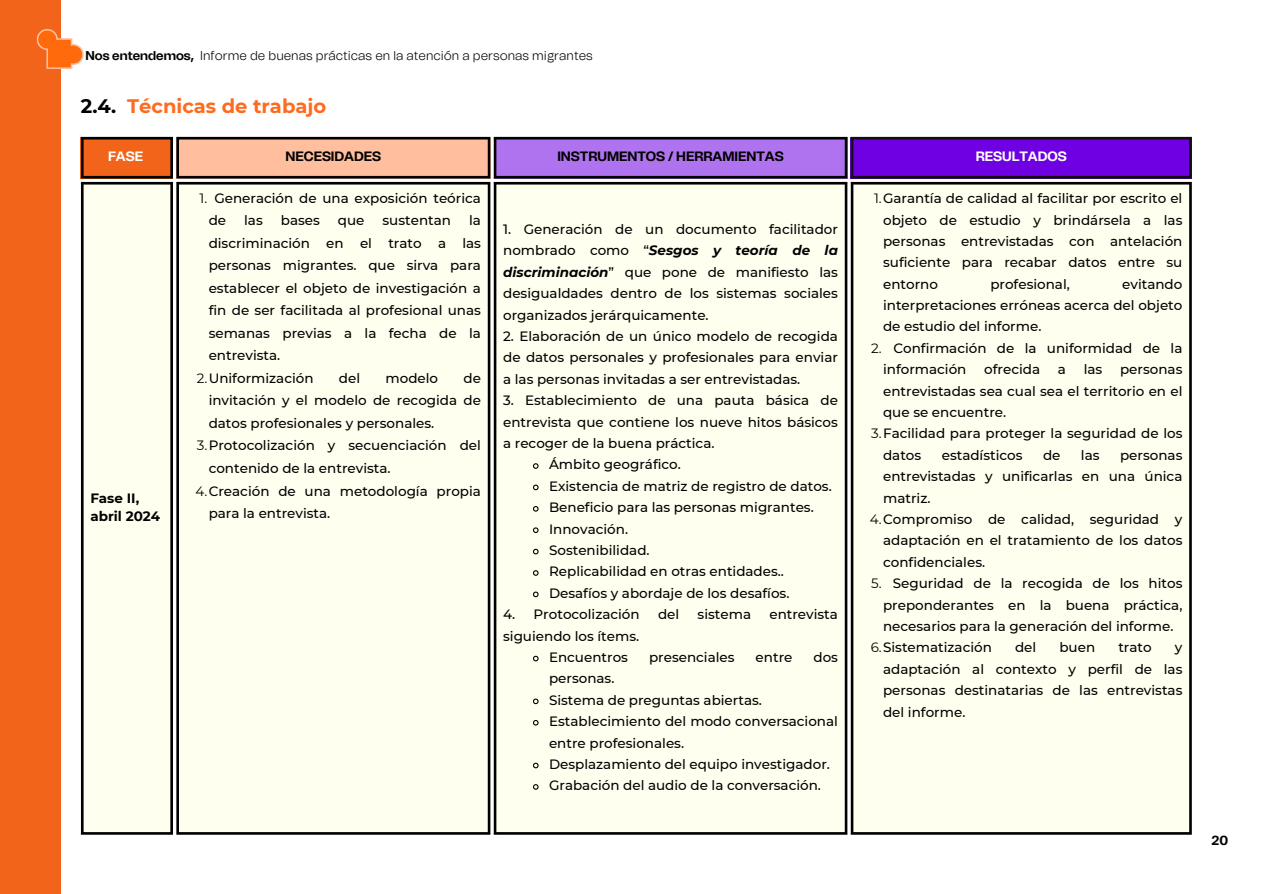
<style>
.page{position:relative;width:1263px;height:894px;background:#fff}
.page>*{position:absolute;margin:0;border:0;box-sizing:border-box;transform-origin:0 0}
.t1{font:700 19.5px "Montserrat";color:#ff6a1f}
.t2{font:500 13.5px/21.3px "Montserrat";color:#000;text-align:justify}
.t3{font:700 13.5px "Tomato Grotesk";color:#000}
.t4{font:700 13.5px "Montserrat";color:#000}
.t5{font:700 13.5px "Tomato Grotesk";color:#fff}
.t6{font:13.5px "Montserrat";color:#000}
.t7{font:700 13.2px "Tomato Grotesk";color:#000}
.t8{font:300 12.75px "Tomato Grotesk";color:#000}
.t9{font:700 12.75px "Tomato Grotesk";color:#000}
.s1{color:#000}
.s2{font-weight:400}
.s3{font-weight:700;font-style:italic}
</style>
<div class="page">
<div style="left:81px;top:137px;width:92px;height:41px;background:#f26419"></div>
<div style="left:176px;top:137px;width:314px;height:41px;background:#ffbf9e"></div>
<div style="left:494px;top:137px;width:353px;height:41px;background:#af73ef"></div>
<div style="left:851px;top:137px;width:341px;height:41px;background:#6e00e2"></div>
<div style="left:84px;top:182px;width:1105px;height:652px;background:#fffff0"></div>
<svg style="left:532px;top:462px;width:7px;height:7px"></svg>
<svg style="left:532px;top:483px;width:7px;height:8px"></svg>
<svg style="left:532px;top:505px;width:7px;height:7px"></svg>
<svg style="left:532px;top:526px;width:7px;height:7px"></svg>
<svg style="left:532px;top:547px;width:7px;height:8px"></svg>
<svg style="left:532px;top:569px;width:7px;height:7px"></svg>
<svg style="left:532px;top:590px;width:7px;height:8px"></svg>
<svg style="left:532px;top:654px;width:7px;height:8px"></svg>
<svg style="left:532px;top:697px;width:7px;height:7px"></svg>
<svg style="left:532px;top:718px;width:7px;height:8px"></svg>
<svg style="left:532px;top:761px;width:7px;height:8px"></svg>
<svg style="left:532px;top:783px;width:7px;height:7px"></svg>
<hr style="left:81px;top:139px;width:3px;height:37px;background:#000">
<hr style="left:170px;top:139px;width:3px;height:37px;background:#000">
<hr style="left:81px;top:137px;width:92px;height:2px;background:#000">
<hr style="left:81px;top:176px;width:92px;height:2px;background:#000">
<hr style="left:176px;top:139px;width:3px;height:37px;background:#000">
<hr style="left:488px;top:139px;width:2px;height:37px;background:#000">
<hr style="left:176px;top:137px;width:314px;height:2px;background:#000">
<hr style="left:176px;top:176px;width:314px;height:2px;background:#000">
<hr style="left:494px;top:139px;width:2px;height:37px;background:#000">
<hr style="left:845px;top:139px;width:2px;height:37px;background:#000">
<hr style="left:494px;top:137px;width:353px;height:2px;background:#000">
<hr style="left:494px;top:176px;width:353px;height:2px;background:#000">
<hr style="left:81px;top:184px;width:3px;height:647px;background:#000">
<hr style="left:170px;top:184px;width:3px;height:647px;background:#000">
<hr style="left:81px;top:182px;width:92px;height:2px;background:#000">
<hr style="left:81px;top:831px;width:92px;height:3px;background:#000">
<hr style="left:176px;top:184px;width:3px;height:647px;background:#000">
<hr style="left:488px;top:184px;width:2px;height:647px;background:#000">
<hr style="left:176px;top:182px;width:314px;height:2px;background:#000">
<hr style="left:176px;top:831px;width:314px;height:3px;background:#000">
<hr style="left:494px;top:184px;width:2px;height:647px;background:#000">
<hr style="left:845px;top:184px;width:2px;height:647px;background:#000">
<hr style="left:494px;top:182px;width:353px;height:2px;background:#000">
<hr style="left:494px;top:831px;width:353px;height:3px;background:#000">
<hr style="left:851px;top:184px;width:2px;height:647px;background:#000">
<hr style="left:1189px;top:184px;width:3px;height:647px;background:#000">
<hr style="left:851px;top:182px;width:341px;height:2px;background:#000">
<hr style="left:851px;top:831px;width:341px;height:3px;background:#000">
<hr style="left:851px;top:139px;width:2px;height:37px;background:#100f0d">
<hr style="left:1189px;top:139px;width:3px;height:37px;background:#100f0d">
<hr style="left:851px;top:137px;width:341px;height:2px;background:#100f0d">
<hr style="left:851px;top:176px;width:341px;height:2px;background:#100f0d">
<div style="left:0;top:0;width:61px;height:893px;background:#f26419"></div>
<img style="left:36px;top:29px;width:48px;height:40px">
<p class="t9" style="left:86px;top:48px;width:110px">Nos entendemos,</p>
<p class="t8" style="left:200px;top:50px;width:394px">Informe de buenas prácticas en la atención a personas migrantes</p>
<p class="t1" style="left:81px;top:94px;width:247px"><span class="s1">2.4.</span> Técnicas de trabajo</p>
<p class="t5" style="left:108px;top:148px;width:36px">FASE</p>
<p class="t3" style="left:286px;top:148px;width:97px">NECESIDADES</p>
<p class="t3" style="left:557px;top:148px;width:228px">INSTRUMENTOS / HERRAMIENTAS</p>
<p class="t5" style="left:976px;top:148px;width:92px">RESULTADOS</p>
<p class="t4" style="left:90px;top:490px;width:50px">Fase II,</p>
<p class="t4" style="left:90px;top:508px;width:71px">abril 2024</p>
<p class="t2" style="left:209px;top:187px;width:274px;line-height:22.5px;text-indent:6px">Generación de una exposición teórica de</p>
<p class="t6" style="left:200px;top:190px;width:9px">1.</p>
<p class="t2" style="left:209px;top:209px;width:274px;line-height:22.5px;text-indent:260px">la discriminación en el trato a las personas migrantes. que sirva para establecer el objeto de investigación a fin de ser facilitada al profesional unas semanas previas a la fecha de la entrevista.</p>
<p class="t2" style="left:244px;top:210px;width:20px">las</p>
<p class="t2" style="left:281px;top:210px;width:41px">bases</p>
<p class="t2" style="left:338px;top:210px;width:28px">que</p>
<p class="t2" style="left:383px;top:210px;width:70px">sustentan</p>
<p class="t2" style="left:197px;top:367px;width:118px"><span class="s2">2.</span>Uniformización</p>
<p class="t2" style="left:339px;top:367px;width:23px">del</p>
<p class="t2" style="left:385px;top:367px;width:54px">modelo</p>
<p class="t2" style="left:209px;top:367px;width:274px;line-height:22.5px;text-indent:255px">de invitación y el modelo de recogida de datos profesionales y personales.</p>
<p class="t2" style="left:209px;top:434px;width:274px;line-height:22.5px;text-indent:-12px"><span class="s2">3.</span>Protocolización y secuenciación del contenido de la entrevista.</p>
<p class="t2" style="left:209px;top:479px;width:274px;line-height:22.5px;text-indent:-13px"><span class="s2">4.</span>Creación de una metodología propia para la entrevista.</p>
<p class="t2" style="left:503px;top:218px;width:336px">1. Generación de un documento facilitador nombrado como “<span class="s3">Sesgos y teoría de la discriminación</span>” que pone de manifiesto las desigualdades dentro de los sistemas sociales organizados jerárquicamente.</p>
<p class="t2" style="left:503px;top:325px;width:336px">2. Elaboración de un único modelo de recogida de datos personales y profesionales para enviar a las personas invitadas a ser entrevistadas.</p>
<p class="t2" style="left:503px;top:389px;width:336px">3. Establecimiento de una pauta básica de entrevista que contiene los nueve hitos básicos a recoger de la buena práctica.</p>
<p class="t2" style="left:549px;top:454px;width:133px">Ámbito geográfico.</p>
<p class="t2" style="left:549px;top:475px;width:284px">Existencia de matriz de registro de datos.</p>
<p class="t2" style="left:549px;top:496px;width:266px">Beneficio para las personas migrantes.</p>
<p class="t2" style="left:549px;top:518px;width:81px">Innovación.</p>
<p class="t2" style="left:549px;top:539px;width:102px">Sostenibilidad.</p>
<p class="t2" style="left:549px;top:560px;width:236px">Replicabilidad en otras entidades..</p>
<p class="t2" style="left:549px;top:582px;width:242px">Desafíos y abordaje de los desafíos.</p>
<p class="t2" style="left:503px;top:603px;width:138px">4. Protocolización</p>
<p class="t2" style="left:658px;top:603px;width:23px">del</p>
<p class="t2" style="left:698px;top:603px;width:55px">sistema</p>
<p class="t2" style="left:769px;top:603px;width:70px">entrevista</p>
<p class="t2" style="left:503px;top:625px;width:138px">siguiendo los ítems.</p>
<p class="t2" style="left:549px;top:646px;width:81px">Encuentros</p>
<p class="t2" style="left:649px;top:646px;width:87px">presenciales</p>
<p class="t2" style="left:756px;top:646px;width:38px">entre</p>
<p class="t2" style="left:813px;top:646px;width:26px">dos</p>
<p class="t2" style="left:549px;top:667px;width:67px">personas.</p>
<p class="t2" style="left:549px;top:689px;width:214px">Sistema de preguntas abiertas.</p>
<p class="t2" style="left:549px;top:710px;width:290px">Establecimiento del modo conversacional entre profesionales.</p>
<p class="t2" style="left:549px;top:753px;width:282px">Desplazamiento del equipo investigador.</p>
<p class="t2" style="left:549px;top:774px;width:273px">Grabación del audio de la conversación.</p>
<p class="t2" style="left:883px;top:187px;width:301px;text-indent:-9px"><span class="s2">1.</span>Garantía de calidad al facilitar por escrito el objeto de estudio y brindársela a las personas entrevistadas con antelación suficiente para recabar datos entre su entorno</p>
<p class="t2" style="left:883px;top:273px;width:301px;text-indent:239px">evitando interpretaciones erróneas acerca del objeto de estudio del informe.</p>
<p class="t2" style="left:883px;top:337px;width:301px;text-indent:10px">Confirmación de la uniformidad de la información</p>
<p class="t2" style="left:990px;top:273px;width:81px">profesional,</p>
<p class="t6" style="left:871px;top:340px;width:12px">2.</p>
<p class="t2" style="left:984px;top:358px;width:57px">ofrecida</p>
<p class="t2" style="left:1058px;top:358px;width:10px">a</p>
<p class="t2" style="left:1084px;top:358px;width:20px">las</p>
<p class="t2" style="left:883px;top:358px;width:301px;text-indent:237px">personas entrevistadas sea cual sea el territorio en el que se encuentre.</p>
<p class="t2" style="left:883px;top:423px;width:301px;text-indent:-12px"><span class="s2">3.</span>Facilidad para proteger la seguridad de los datos</p>
<p class="t2" style="left:942px;top:444px;width:82px">estadísticos</p>
<p class="t2" style="left:1043px;top:444px;width:19px">de</p>
<p class="t2" style="left:1081px;top:444px;width:20px">las</p>
<p class="t2" style="left:883px;top:444px;width:301px;text-indent:237px">personas entrevistadas y unificarlas en una única matriz.</p>
<p class="t2" style="left:883px;top:508px;width:301px;text-indent:-13px"><span class="s2">4.</span>Compromiso de calidad, seguridad y adaptación en el tratamiento de los datos confidenciales.</p>
<p class="t2" style="left:883px;top:572px;width:301px;text-indent:10px">Seguridad de la recogida de los hitos preponderantes en la buena práctica, necesarios para la generación del informe.</p>
<p class="t6" style="left:871px;top:575px;width:12px">5.</p>
<p class="t2" style="left:871px;top:636px;width:123px"><span class="s2">6.</span>Sistematización</p>
<p class="t2" style="left:1015px;top:636px;width:23px">del</p>
<p class="t2" style="left:1059px;top:636px;width:37px">buen</p>
<p class="t2" style="left:1118px;top:636px;width:35px">trato</p>
<p class="t2" style="left:883px;top:636px;width:301px;text-indent:292px">y adaptación al contexto y perfil de las personas destinatarias de las entrevistas del informe.</p>
<p class="t7" style="left:1211px;top:832px;width:18px">20</p>
</div>
